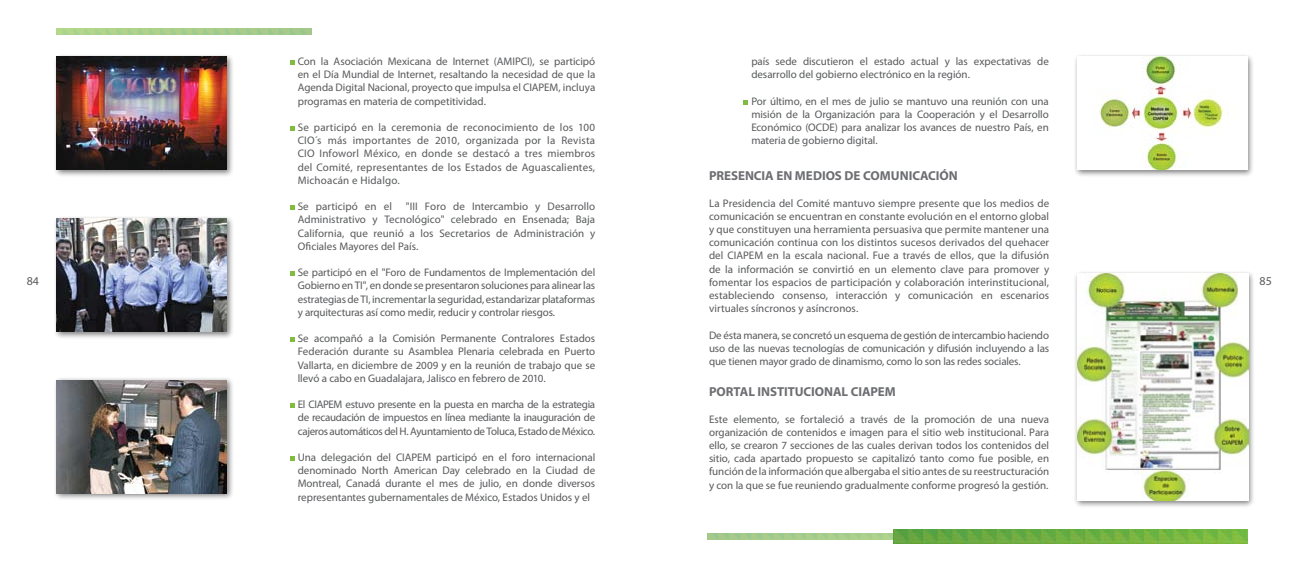
<style>
.page{position:relative;width:1304px;height:567px;background:#fff}
.page>*{position:absolute;margin:0;border:0;box-sizing:border-box;transform-origin:0 0}
.t1{font:700 13px "Myriad Pro";letter-spacing:-.005em;color:#6d6e71}
.t2{font:12px "Myriad Pro";color:#58595b}
.t3{font:11px/13.2px "Myriad Pro";letter-spacing:-.005em;color:#58595b;text-align:justify}
</style>
<div class="page">
<img style="left:893px;top:529px;width:354px;height:14px">
<svg style="left:290px;top:60px;width:5px;height:4px"></svg>
<svg style="left:290px;top:126px;width:5px;height:5px"></svg>
<svg style="left:290px;top:206px;width:5px;height:4px"></svg>
<svg style="left:290px;top:271px;width:5px;height:5px"></svg>
<svg style="left:290px;top:337px;width:5px;height:5px"></svg>
<svg style="left:290px;top:403px;width:5px;height:5px"></svg>
<svg style="left:290px;top:457px;width:5px;height:4px"></svg>
<div style="left:53px;top:215px;width:181px;height:124px;background:#000;opacity:.5"></div>
<img style="left:57px;top:218px;width:170px;height:114px">
<div style="left:53px;top:377px;width:181px;height:124px;background:#000;opacity:.5"></div>
<img style="left:57px;top:380px;width:170px;height:113px">
<div style="left:53px;top:53px;width:181px;height:124px;background:#000;opacity:.5"></div>
<img style="left:57px;top:57px;width:170px;height:113px">
<div style="left:1074px;top:53px;width:181px;height:124px;background:#000;opacity:.5"></div>
<img style="left:1077px;top:57px;width:170px;height:113px">
<svg style="left:743px;top:100px;width:5px;height:4px"></svg>
<div style="left:1074px;top:270px;width:182px;height:238px;background:#000;opacity:.5"></div>
<img style="left:1077px;top:273px;width:171px;height:227px">
<p class="t3" style="left:298px;top:54px;width:299px">Con la Asociación Mexicana de Internet (AMIPCI), se participó en el Día Mundial de Internet, resaltando la necesidad de que la Agenda Digital Nacional, proyecto que impulsa el CIAPEM, incluya programas en materia de competitividad.</p>
<p class="t3" style="left:298px;top:120px;width:299px">Se participó en la ceremonia de reconocimiento de los 100<br>CIO´s más importantes de 2010, organizada por la Revista CIO Infoworl México, en donde se destacó a tres miembros del Comité, representantes de los Estados de Aguascalientes, Michoacán e Hidalgo.</p>
<p class="t3" style="left:298px;top:200px;width:96px">Se participó en el</p>
<p class="t3" style="left:751px;top:54px;width:299px">país sede discutieron el estado actual y las expectativas de desarrollo del gobierno electrónico en la región.</p>
<p class="t3" style="left:751px;top:94px;width:299px">Por último, en el mes de julio se mantuvo una reunión con una misión de la Organización para la Cooperación y el Desarrollo Económico (OCDE) para analizar los avances de nuestro País, en materia de gobierno digital.</p>
<p class="t1" style="left:709px;top:167px;width:250px">PRESENCIA EN MEDIOS DE COMUNICACIÓN</p>
<p class="t3" style="left:709px;top:196px;width:342px">La Presidencia del Comité mantuvo siempre presente que los medios de comunicación se encuentran en constante evolución en el entorno global y que constituyen una herramienta persuasiva que permite mantener una comunicación continua con los distintos sucesos derivados del quehacer del CIAPEM en la escala nacional. Fue a través de ellos, que la difusión de la información se convirtió en un elemento clave para promover y fomentar los espacios de participación y colaboración interinstitucional, estableciendo consenso, interacción y comunicación en escenarios virtuales síncronos y asíncronos.</p>
<p class="t3" style="left:709px;top:328px;width:342px">De ésta manera, se concretó un esquema de gestión de intercambio haciendo uso de las nuevas tecnologías de comunicación y difusión incluyendo a las que tienen mayor grado de dinamismo, como lo son las redes sociales.</p>
<p class="t1" style="left:709px;top:383px;width:188px">PORTAL INSTITUCIONAL CIAPEM</p>
<p class="t3" style="left:709px;top:412px;width:342px">Este elemento, se fortaleció a través de la promoción de una nueva organización de contenidos e imagen para el sitio web institucional. Para ello, se crearon 7 secciones de las cuales derivan todos los contenidos del sitio, cada apartado propuesto se capitalizó tanto como fue posible, en función de la información que albergaba el sitio antes de su reestructuración y con la que se fue reuniendo gradualmente conforme progresó la gestión.</p>
<p class="t3" style="left:298px;top:200px;width:299px;text-indent:108px">"III Foro de Intercambio y Desarrollo Administrativo y Tecnológico" celebrado en Ensenada; Baja California, que reunió a los Secretarios de Administración y Oficiales Mayores del País.</p>
<p class="t3" style="left:298px;top:266px;width:299px">Se participó en el "Foro de Fundamentos de Implementación del Gobierno en TI", en donde se presentaron soluciones para alinear las estrategias de TI, incrementar la seguridad, estandarizar plataformas y arquitecturas así como medir, reducir y controlar riesgos.</p>
<p class="t3" style="left:298px;top:332px;width:299px">Se acompañó a la Comisión Permanente Contralores Estados Federación durante su Asamblea Plenaria celebrada en Puerto Vallarta, en diciembre de 2009 y en la reunión de trabajo que se llevó a cabo en Guadalajara, Jalisco en febrero de 2010.</p>
<p class="t3" style="left:298px;top:398px;width:299px">El CIAPEM estuvo presente en la puesta en marcha de la estrategia de recaudación de impuestos en línea mediante la inauguración de cajeros automáticos del H. Ayuntamiento de Toluca, Estado de México.</p>
<p class="t3" style="left:298px;top:450px;width:299px">Una delegación del CIAPEM participó en el foro internacional denominado North American Day celebrado en la Ciudad de Montreal, Canadá durante el mes de julio, en donde diversos representantes gubernamentales de México, Estados Unidos y el</p>
<p class="t2" style="left:27px;top:273px;width:14px">84</p>
<p class="t2" style="left:1260px;top:273px;width:14px">85</p>
</div>
